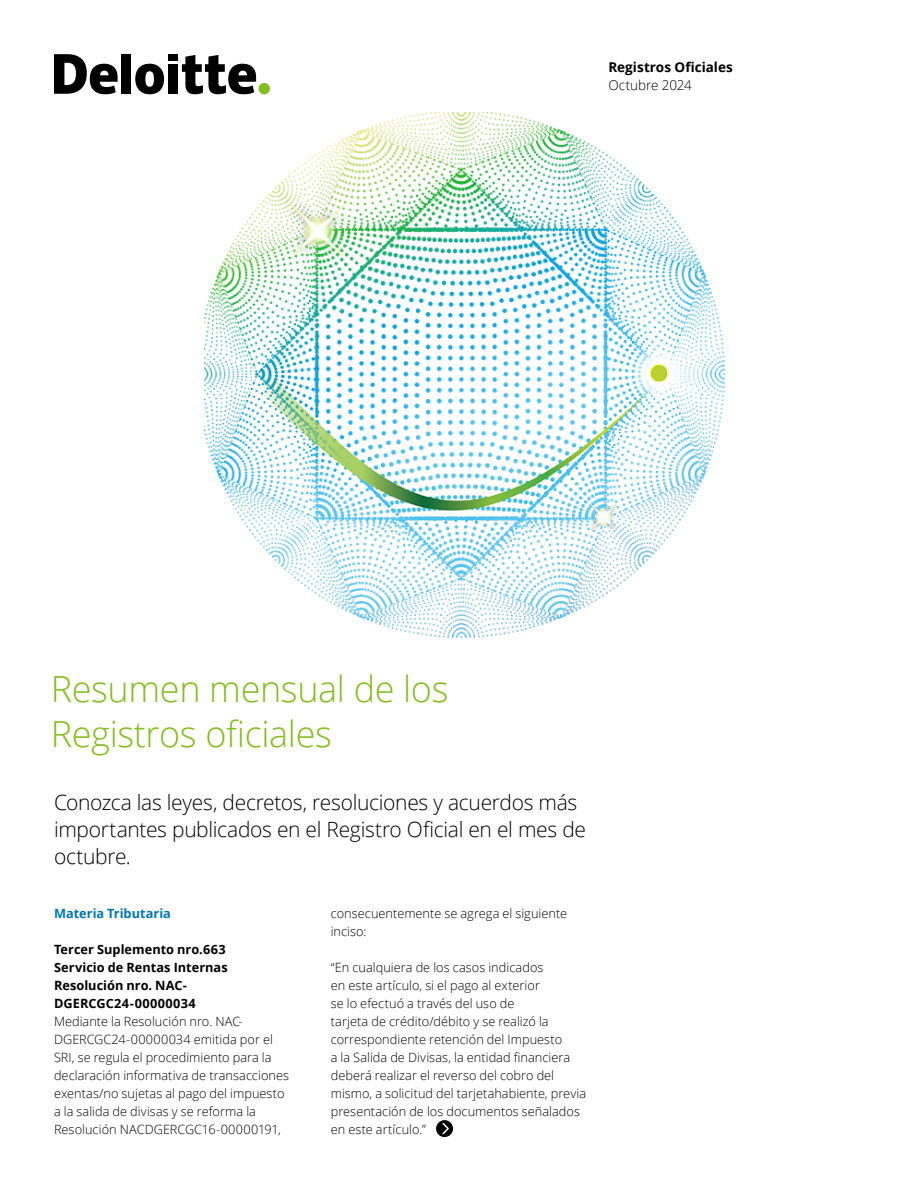
<style>
.page{position:relative;width:918px;height:1188px;background:#fff}
.page>*{position:absolute;margin:0;border:0;box-sizing:border-box;transform-origin:0 0}
.t1{font:300 36px/45px "Open Sans";letter-spacing:-.01em;color:#85bc22}
.t2{font:300 21px/27px "Open Sans";letter-spacing:-.015em;color:#000}
.t3{font:700 13.5px "Open Sans";color:#000}
.t4{font:300 13.5px "Open Sans";letter-spacing:-.005em;color:#000}
.t5{font:300 12.75px/18px "Open Sans";letter-spacing:.005em;color:#000}
.t6{font:700 12.75px/18px "Open Sans";letter-spacing:.005em;color:#000}
.t7{font:700 12.75px "Open Sans";color:#0076b3}
</style>
<div class="page">
<div style="left:259px;top:83px;width:11px;height:11px;background:#85bc22;border-radius:50%"></div>
<div style="left:121px;top:54px;width:10px;height:40px;background:#000"></div>
<svg style="left:135px;top:64px;width:29px;height:30px"></svg>
<div style="left:168px;top:64px;width:10px;height:30px;background:#000"></div>
<div style="left:168px;top:54px;width:10px;height:7px;background:#000"></div>
<svg style="left:182px;top:55px;width:74px;height:39px"></svg>
<svg style="left:54px;top:54px;width:64px;height:40px"></svg>
<div style="left:436px;top:1120px;width:17px;height:17px;background:#000;border-radius:50%"></div>
<svg style="left:442px;top:1123px;width:8px;height:13px"></svg>
<img style="left:205px;top:113px;width:520px;height:525px">
<p class="t3" style="left:608px;top:58px;width:126px">Registros Oficiales</p>
<p class="t4" style="left:608px;top:76px;width:85px">Octubre 2024</p>
<h1 class="t1" style="left:51px;top:666px;width:399px">Resumen mensual de los<br>Registros oficiales</h1>
<h2 class="t2" style="left:54px;top:788px;width:534px">Conozca las leyes, decretos, resoluciones y acuerdos más importantes publicados en el Registro Oficial en el mes de octubre.</h2>
<p class="t7" style="left:54px;top:904px;width:118px">Materia Tributaria</p>
<p class="t6" style="left:54px;top:940px;width:175px">Tercer Suplemento nro.663<br>Servicio de Rentas Internas<br>Resolución nro. NAC-<br>DGERCGC24-00000034</p>
<p class="t5" style="left:54px;top:1012px;width:237px">Mediante la Resolución nro. NAC-DGERCGC24-00000034 emitida por el SRI, se regula el procedimiento para la declaración informativa de transacciones exentas/no sujetas al pago del impuesto a la salida de divisas y se reforma la Resolución NACDGERCGC16-00000191,</p>
<p class="t5" style="left:331px;top:904px;width:238px">consecuentemente se agrega el siguiente inciso:</p>
<p class="t5" style="left:331px;top:958px;width:257px">“En cualquiera de los casos indicados<br>en este artículo, si el pago al exterior<br>se lo efectuó a través del uso de<br>tarjeta de crédito/débito y se realizó la correspondiente retención del Impuesto<br>a la Salida de Divisas, la entidad financiera deberá realizar el reverso del cobro del mismo, a solicitud del tarjetahabiente, previa presentación de los documentos señalados en este artículo.”</p>
</div>
